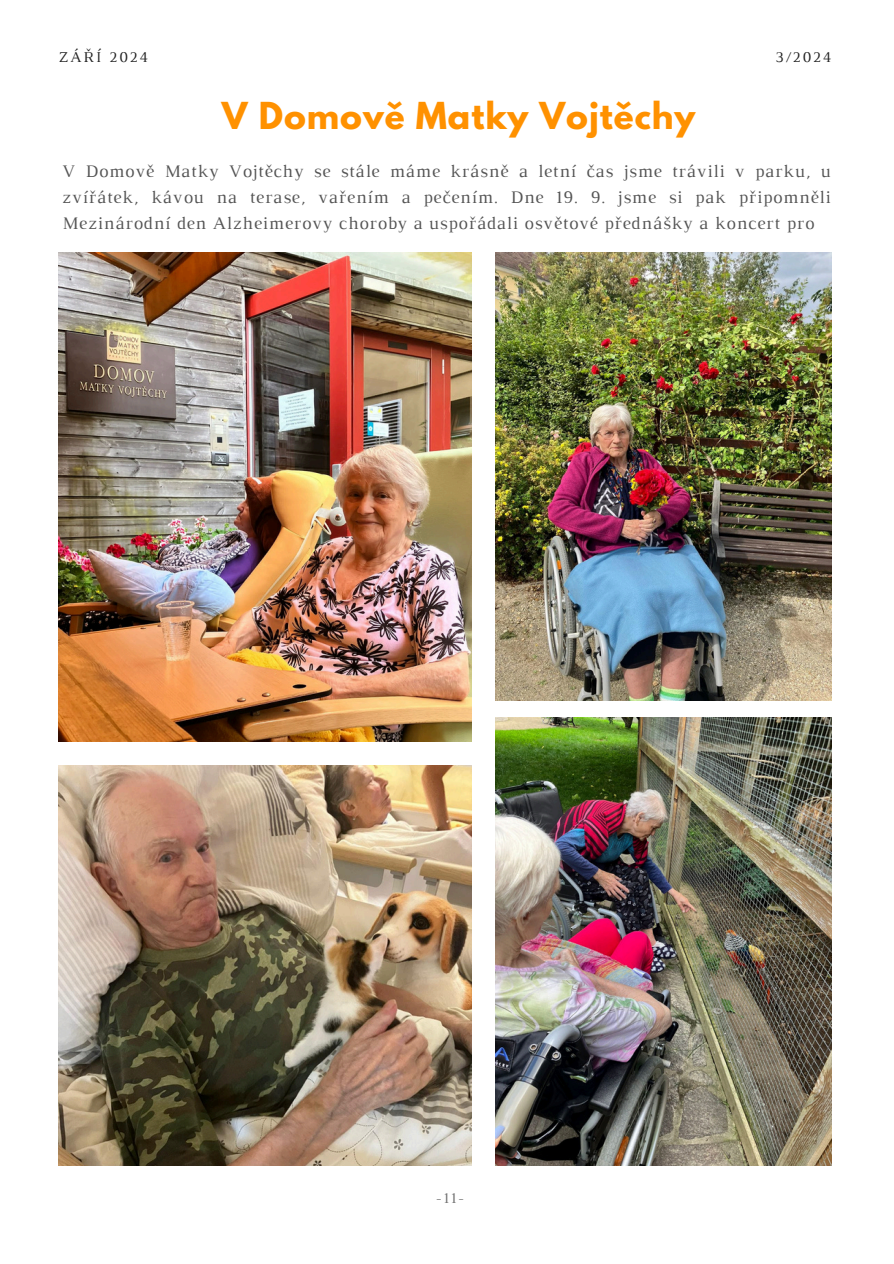
<style>
.page{position:relative;width:894px;height:1264px;background:#fff}
.page>*{position:absolute;margin:0;border:0;box-sizing:border-box;transform-origin:0 0}
.t1{font:700 33px "League Spartan";letter-spacing:.03em;color:#ff9100}
.t2{font:18px/25.8px "Luthier";letter-spacing:.04em;color:#545454;text-align:justify}
.t3{font:15.3px "Luthier";letter-spacing:.14em;color:#222}
.t4{font:15.3px "Luthier";color:#737373}
</style>
<div class="page">
<img style="left:495px;top:253px;width:335px;height:447px">
<img style="left:58px;top:253px;width:413px;height:488px">
<img style="left:495px;top:717px;width:335px;height:447px">
<img style="left:58px;top:765px;width:413px;height:399px">
<p class="t3" style="left:58px;top:51px;width:91px">ZÁŘÍ 2024</p>
<p class="t3" style="left:775px;top:51px;width:58px">3/2024</p>
<p class="t1" style="left:222px;top:99px;width:475px">V Domově Matky Vojtěchy</p>
<p class="t2" style="left:62px;top:159px;width:769px">V Domově Matky Vojtěchy se stále máme krásně a letní čas jsme trávili v parku, u zvířátek, kávou na terase, vařením a pečením. Dne 19. 9. jsme si pak připomněli Mezinárodní den Alzheimerovy choroby a uspořádali osvětové přednášky a koncert pro</p>
<p class="t4" style="left:436px;top:1192px;width:29px">-11-</p>
</div>
